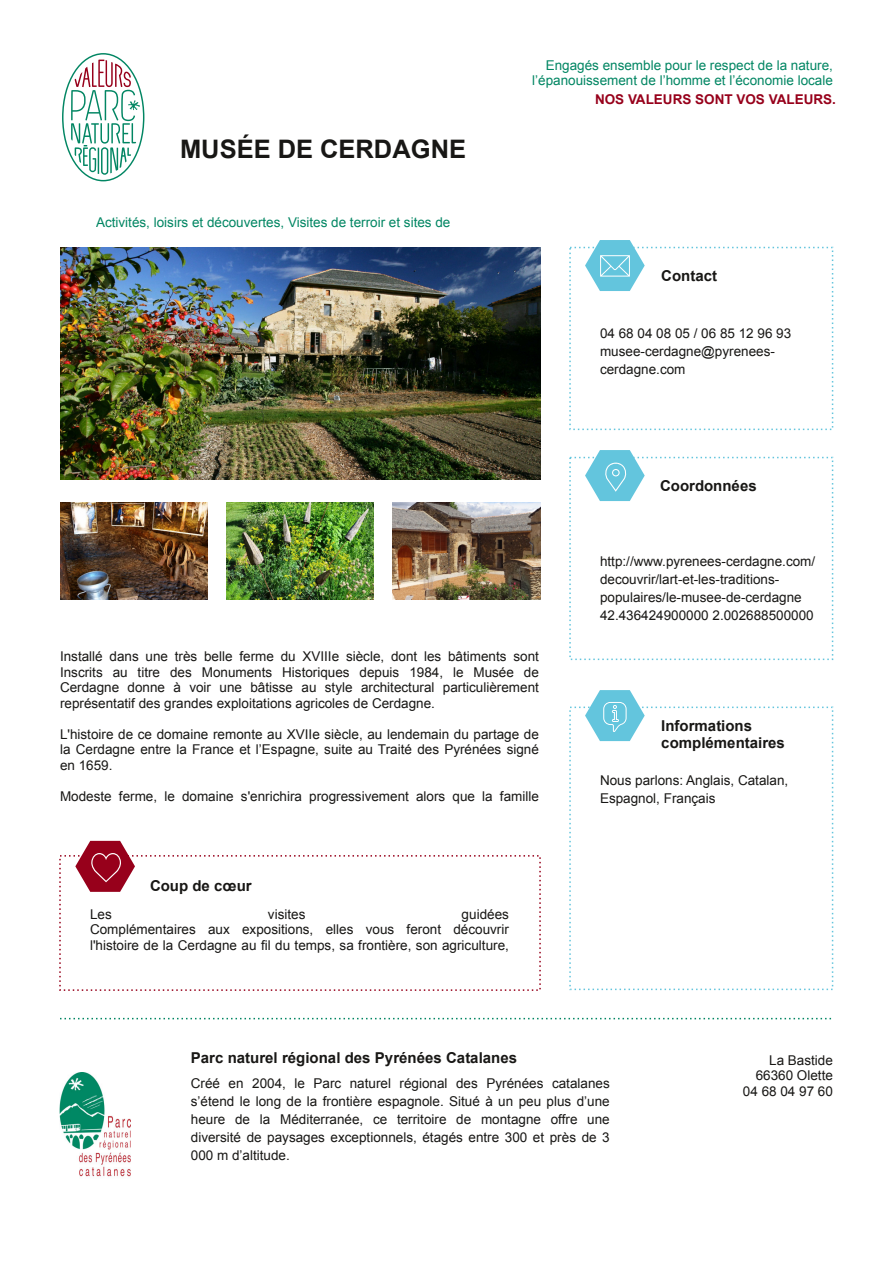
<style>
.page{position:relative;width:893px;height:1263px;background:#fff}
.page>*{position:absolute;margin:0;border:0;box-sizing:border-box;transform-origin:0 0}
.t1{font:700 25.5px "Arial";color:#181715}
.t2{font:700 15px/17.2px "Arial";color:#181715}
.t3{font:13.5px/18px "Arial";color:#181715;text-align:justify}
.t4{font:13.5px/15.5px "Arial";color:#028663;text-align:right}
.t5{font:700 13.5px "Arial";color:#97001b}
</style>
<div class="page">
<img style="left:60px;top:1072px;width:71px;height:105px">
<svg style="left:60px;top:1018px;width:772px;height:1px"></svg>
<svg style="left:585px;top:690px;width:60px;height:51px"></svg>
<svg style="left:585px;top:450px;width:60px;height:51px"></svg>
<svg style="left:585px;top:240px;width:60px;height:51px"></svg>
<svg style="left:75px;top:841px;width:60px;height:51px"></svg>
<img style="left:393px;top:502px;width:147px;height:98px">
<img style="left:226px;top:502px;width:148px;height:98px">
<img style="left:60px;top:502px;width:147px;height:98px">
<img style="left:60px;top:248px;width:480px;height:232px">
<svg style="left:62px;top:53px;width:83px;height:129px"></svg>
<p class="t4" style="left:532px;top:57px;width:302px">Engagés ensemble pour le respect de la nature, l’épanouissement de l’homme et l’économie locale</p>
<h1 class="t1" style="left:180px;top:135px;width:288px">MUSÉE DE CERDAGNE</h1>
<p class="t4" style="left:96px;top:215px;width:356px">Activités, loisirs et découvertes, Visites de terroir et sites de</p>
<p class="t3" style="left:60px;top:649px;width:480px;line-height:15.5px">Installé dans une très belle ferme du XVIIIe siècle, dont les bâtiments sont Inscrits au titre des Monuments Historiques depuis 1984, le Musée de Cerdagne donne à voir une bâtisse au style architectural particulièrement représentatif des grandes exploitations agricoles de Cerdagne.</p>
<p class="t3" style="left:60px;top:726px;width:480px;line-height:15.5px">L'histoire de ce domaine remonte au XVIIe siècle, au lendemain du partage de la Cerdagne entre la France et l’Espagne, suite au Traité des Pyrénées signé en 1659.</p>
<p class="t3" style="left:60px;top:787px;width:480px">Modeste ferme, le domaine s'enrichira progressivement alors que la famille</p>
<p class="t2" style="left:150px;top:877px;width:103px">Coup de cœur</p>
<p class="t3" style="left:90px;top:906px;width:420px;line-height:15.5px;text-indent:372px">guidées Complémentaires aux expositions, elles vous feront découvrir l'histoire de la Cerdagne au fil du temps, sa frontière, son agriculture,</p>
<p class="t3" style="left:90px;top:905px;width:23px">Les</p>
<p class="t3" style="left:268px;top:905px;width:39px">visites</p>
<p class="t5" style="left:595px;top:92px;width:242px">NOS VALEURS SONT VOS VALEURS.</p>
<p class="t2" style="left:661px;top:267px;width:57px">Contact</p>
<p class="t3" style="left:600px;top:324px;width:193px;text-align:left">04 68 04 08 05 / 06 85 12 96 93 musee-cerdagne@pyrenees&shy;cerdagne.com</p>
<p class="t2" style="left:660px;top:477px;width:98px">Coordonnées</p>
<p class="t3" style="left:600px;top:552px;width:217px;text-align:left">http://www.pyrenees-cerdagne.com/ decouvrir/lart-et-les-traditions&shy;populaires/le-musee-de-cerdagne 42.436424900000 2.002688500000</p>
<p class="t2" style="left:661px;top:717px;width:125px">Informations complémentaires</p>
<p class="t3" style="left:600px;top:771px;width:190px">Nous parlons: Anglais, Catalan,<br>Espagnol, Français</p>
<p class="t2" style="left:191px;top:1049px;width:328px">Parc naturel régional des Pyrénées Catalanes</p>
<p class="t3" style="left:191px;top:1074px;width:420px">Créé en 2004, le Parc naturel régional des Pyrénées catalanes s’étend le long de la frontière espagnole. Situé à un peu plus d’une heure de la Méditerranée, ce territoire de montagne offre une diversité de paysages exceptionnels, étagés entre 300 et près de 3<br>000 m d’altitude.</p>
<p class="t3" style="left:743px;top:1052px;width:92px;line-height:15.5px;text-align:right">La Bastide<br>66360 Olette<br>04 68 04 97 60</p>
</div>
